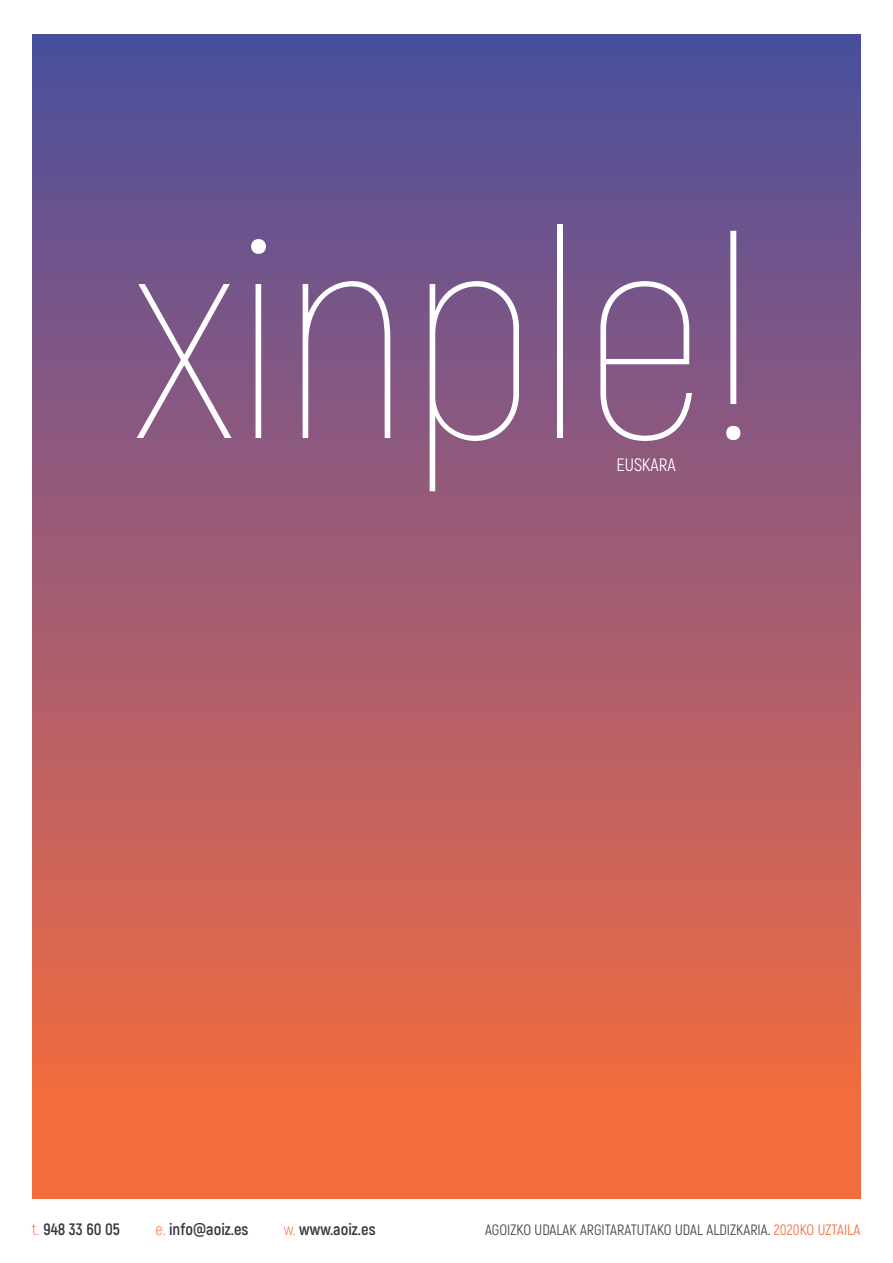
<style>
.page{position:relative;width:893px;height:1263px;background:#fff}
.page>*{position:absolute;margin:0;border:0;box-sizing:border-box;transform-origin:0 0}
.t1{font:100 295.95px "Akrobat";letter-spacing:-.01em;color:#fff}
.t2{font:18px "Akrobat";color:#fff}
.t3{font:700 16.5px "Akrobat";color:#38363d}
.t4{font:15px "Akrobat";color:#414042}
.s1{font-weight:300;color:#f36c3b}
.s2{color:#f36c3b}
</style>
<div class="page">
<div style="left:33px;top:35px;width:827px;height:1163px;background:linear-gradient(to bottom,#4d4ea0,#ff6d39)"></div>
<h1 class="t1" style="left:132px;top:163px;width:631px">xinple!</h1>
<p class="t2" style="left:617px;top:453px;width:61px">EUSKARA</p>
<p class="t3" style="left:32px;top:1219px;width:90px"><span class="s1">t.</span> 948 33 60 05</p>
<p class="t3" style="left:155px;top:1219px;width:95px"><span class="s1">e.</span> info@aoiz.es</p>
<p class="t3" style="left:284px;top:1219px;width:93px"><span class="s1">w.</span> www.aoiz.es</p>
<p class="t4" style="left:485px;top:1221px;width:376px">AGOIZKO UDALAK ARGITARATUTAKO UDAL ALDIZKARIA. <span class="s2">2020KO UZTAILA</span></p>
</div>
